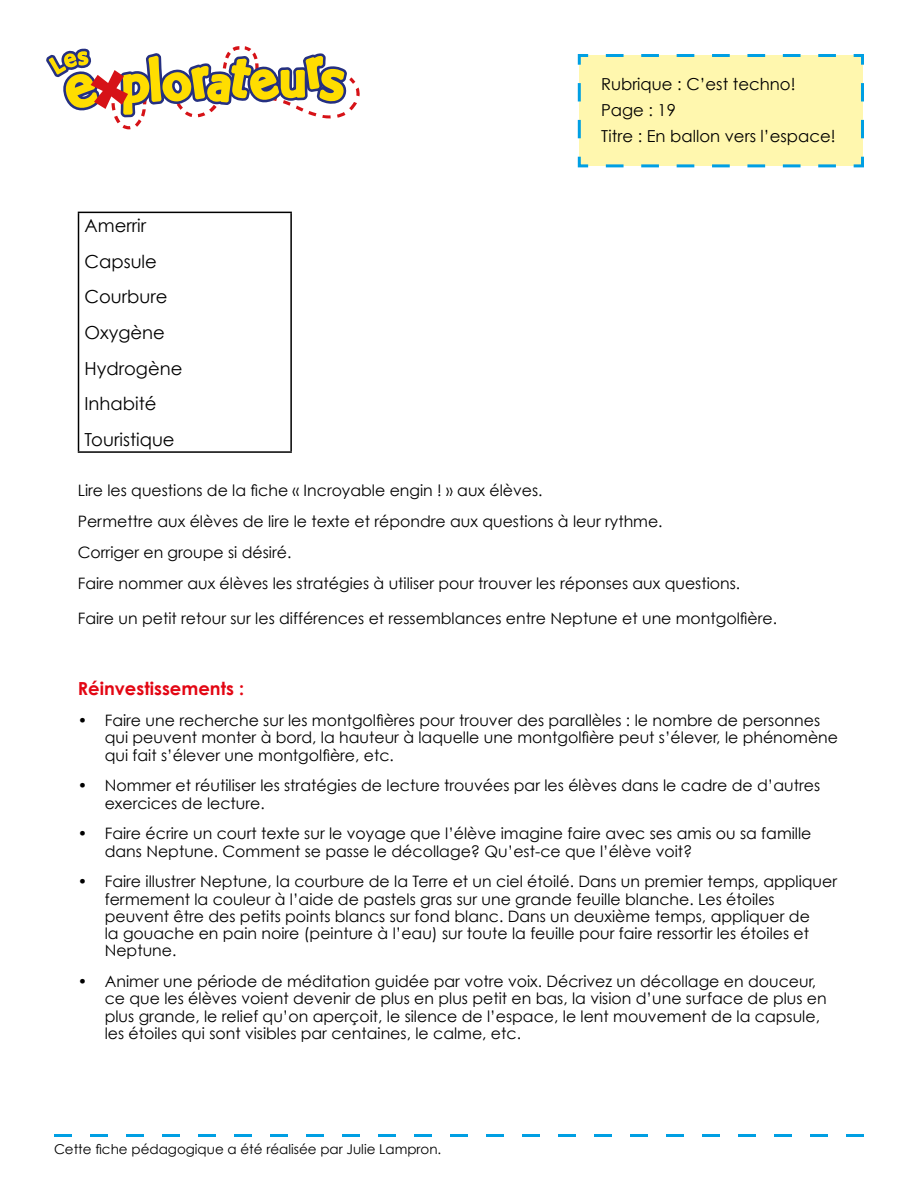
<style>
.page{position:relative;width:918px;height:1188px;background:#fff}
.page>*{position:absolute;margin:0;border:0;box-sizing:border-box;transform-origin:0 0}
.t1{font:18px/35.7px "Century Gothic";color:#000}
.t2{font:700 18px "Century Gothic";color:#e30613}
.t3{font:16.5px/26.2px "Century Gothic";color:#000}
.t4{font:15.75px/17.2px "Century Gothic";color:#000}
.t5{font:13.5px "Century Gothic";color:#000}
</style>
<div class="page">
<svg style="left:46px;top:46px;width:314px;height:84px"></svg>
<svg style="left:54px;top:1134px;width:810px;height:3px"></svg>
<hr style="left:78px;top:212px;width:214px;height:1px;background:#000">
<hr style="left:78px;top:213px;width:1px;height:238px;background:#000">
<hr style="left:290px;top:213px;width:2px;height:238px;background:#000">
<hr style="left:78px;top:451px;width:214px;height:2px;background:#000">
<div style="left:577px;top:54px;width:287px;height:114px;background:#fff7ae"></div>
<p class="t3" style="left:601px;top:70px;width:236px">Rubrique : C’est techno!<br>Page : 19<br>Titre : En ballon vers l’espace!</p>
<p class="t1" style="left:85px;top:207px;width:99px">Amerrir<br>Capsule<br>Courbure<br>Oxygène<br>Hydrogène<br>Inhabité<br>Touristique</p>
<p class="t4" style="left:78px;top:475px;width:664px;line-height:30.8px">Lire les questions de la fiche « Incroyable engin ! » aux élèves.<br>Permettre aux élèves de lire le texte et répondre aux questions à leur rythme.<br>Corriger en groupe si désiré.<br>Faire nommer aux élèves les stratégies à utiliser pour trouver les réponses aux questions.</p>
<p class="t4" style="left:78px;top:609px;width:701px">Faire un petit retour sur les différences et ressemblances entre Neptune et une montgolfière.</p>
<p class="t2" style="left:78px;top:678px;width:168px">Réinvestissements :</p>
<p class="t4" style="left:105px;top:712px;width:735px;text-indent:-27px">• Faire une recherche sur les montgolfières pour trouver des parallèles : le nombre de personnes qui peuvent monter à bord, la hauteur à laquelle une montgolfière peut s’élever, le phénomène qui fait s’élever une montgolfière, etc.</p>
<p class="t4" style="left:105px;top:777px;width:717px;text-indent:-27px">• Nommer et réutiliser les stratégies de lecture trouvées par les élèves dans le cadre de d’autres exercices de lecture.</p>
<p class="t4" style="left:105px;top:825px;width:708px;text-indent:-27px">• Faire écrire un court texte sur le voyage que l’élève imagine faire avec ses amis ou sa famille dans Neptune. Comment se passe le décollage? Qu’est-ce que l’élève voit?</p>
<p class="t4" style="left:105px;top:873px;width:734px;text-indent:-27px">• Faire illustrer Neptune, la courbure de la Terre et un ciel étoilé. Dans un premier temps, appliquer fermement la couleur à l’aide de pastels gras sur une grande feuille blanche. Les étoiles peuvent être des petits points blancs sur fond blanc. Dans un deuxième temps, appliquer de<br>la gouache en pain noire (peinture à l’eau) sur toute la feuille pour faire ressortir les étoiles et Neptune.</p>
<p class="t4" style="left:105px;top:973px;width:724px;text-indent:-27px">• Animer une période de méditation guidée par votre voix. Décrivez un décollage en douceur, ce que les élèves voient devenir de plus en plus petit en bas, la vision d’une surface de plus en plus grande, le relief qu’on aperçoit, le silence de l’espace, le lent mouvement de la capsule, les étoiles qui sont visibles par centaines, le calme, etc.</p>
<p class="t5" style="left:54px;top:1141px;width:389px">Cette fiche pédagogique a été réalisée par Julie Lampron.</p>
</div>
